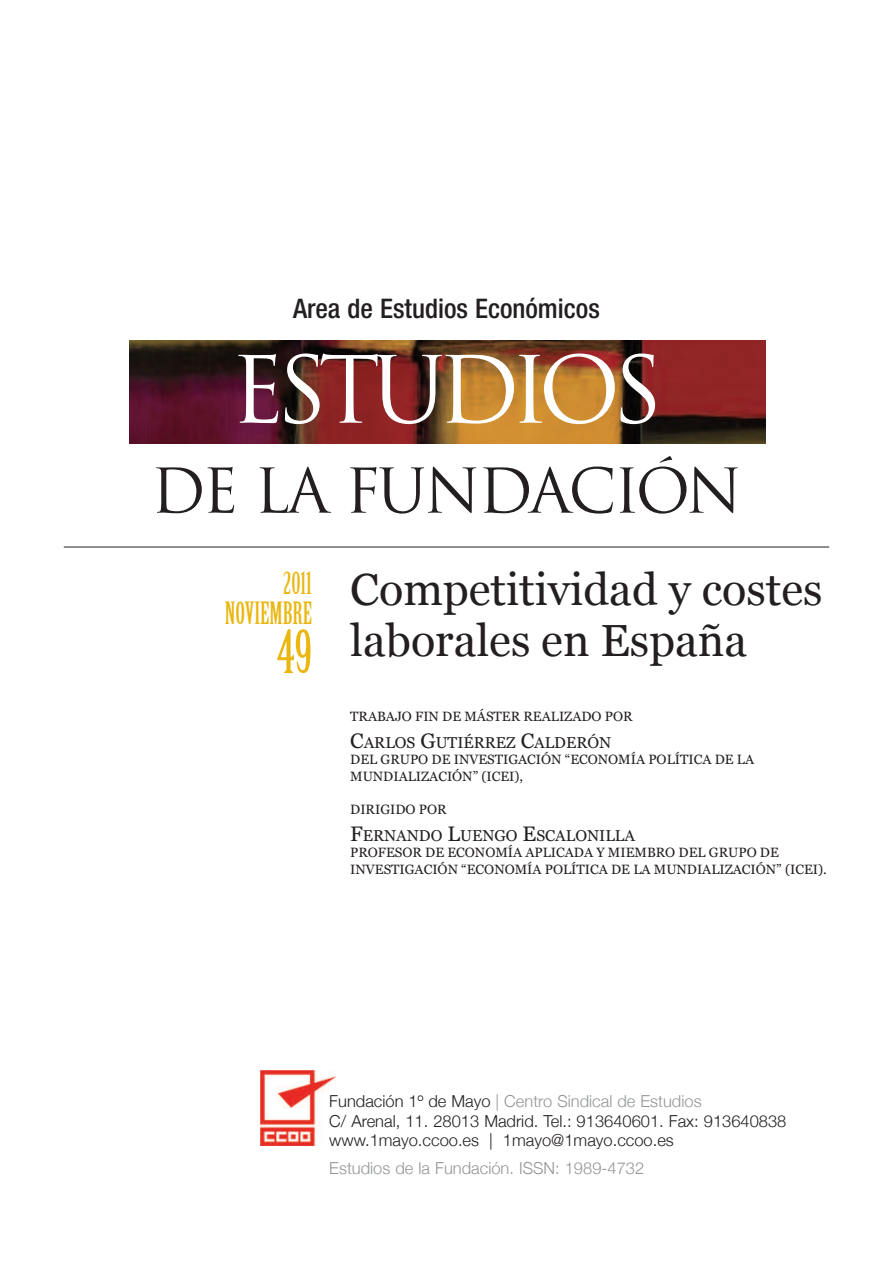
<style>
.page{position:relative;width:893px;height:1263px;background:#fff}
.page>*{position:absolute;margin:0;border:0;box-sizing:border-box;transform-origin:0 0}
.t1{font:90px "Trajan Pro";letter-spacing:-.1em;color:#fff}
.t2{font:60px "Trajan Pro";letter-spacing:-.05em;color:#231f20}
.t3{font:58.5px "Birch Std";color:#eab610}
.t4{font:45px/51px "Georgia";color:#231f20}
.t5{font:30px/30px "Birch Std";color:#eab610;text-align:right}
.t6{font:500 condensed 27px "Helvetica Neue";color:#231f20}
.t7{font:300 16.5px/19.5px "Helvetica Neue";color:#231f20}
.t8{font:300 16.5px "Helvetica Neue";color:#939598}
.t9{font:15.75px "Georgia";color:#231f20}
.t10{font:13.5px/16.5px "Georgia";color:#231f20}
.s1{font-size:21px}
.s2{color:#939598}
</style>
<div class="page">
<hr style="left:64px;top:547px;width:765px;height:1px;background:#231f20">
<img style="left:129px;top:340px;width:636px;height:103px">
<img style="left:260px;top:1071px;width:75px;height:75px">
<h3 class="t6" style="left:293px;top:299px;width:308px">Area de Estudios Económicos</h3>
<h1 class="t1" style="left:230px;top:355px;width:434px">ESTUDIOS</h1>
<h2 class="t2" style="left:151px;top:468px;width:593px">DE LA FUNDACIÓN</h2>
<h3 class="t5" style="left:225px;top:569px;width:89px">2011<br>NOVIEMBRE</h3>
<h3 class="t3" style="left:277px;top:629px;width:36px">49</h3>
<h3 class="t4" style="left:350px;top:564px;width:474px">COMPETITIVIDAD Y COSTES<br>LABORALES EN ESPAÑA</h3>
<p class="t10" style="left:350px;top:708px;width:284px">TRABAJO FIN DE MÁSTER REALIZADO POR</p>
<p class="t9" style="left:350px;top:733px;width:262px"><span class="s1">C</span>ARLOS <span class="s1">G</span>UTIÉRREZ <span class="s1">C</span>ALDERÓN</p>
<p class="t10" style="left:350px;top:751px;width:405px">DEL GRUPO DE INVESTIGACIÓN “ECONOMÍA POLÍTICA DE LA<br>MUNDIALIZACIÓN” (ICEI),</p>
<p class="t10" style="left:350px;top:801px;width:98px">DIRIGIDO POR</p>
<p class="t9" style="left:350px;top:826px;width:286px"><span class="s1">F</span>ERNANDO <span class="s1">L</span>UENGO <span class="s1">E</span>SCALONILLA</p>
<p class="t10" style="left:350px;top:844px;width:478px">PROFESOR DE ECONOMÍA APLICADA Y MIEMBRO DEL GRUPO DE<br>INVESTIGACIÓN “ECONOMÍA POLÍTICA DE LA MUNDIALIZACIÓN” (ICEI).</p>
<p class="t7" style="left:329px;top:1091px;width:459px">Fundación 1º de Mayo <span class="s2">| Centro Sindical de Estudios<br></span>C/ Arenal, 11. 28013 Madrid. Tel.: 913640601. Fax: 913640838 www.1mayo.ccoo.es | 1mayo@1mayo.ccoo.es</p>
<p class="t8" style="left:329px;top:1158px;width:316px">Estudios de la Fundación. ISSN: 1989-4732</p>
</div>
